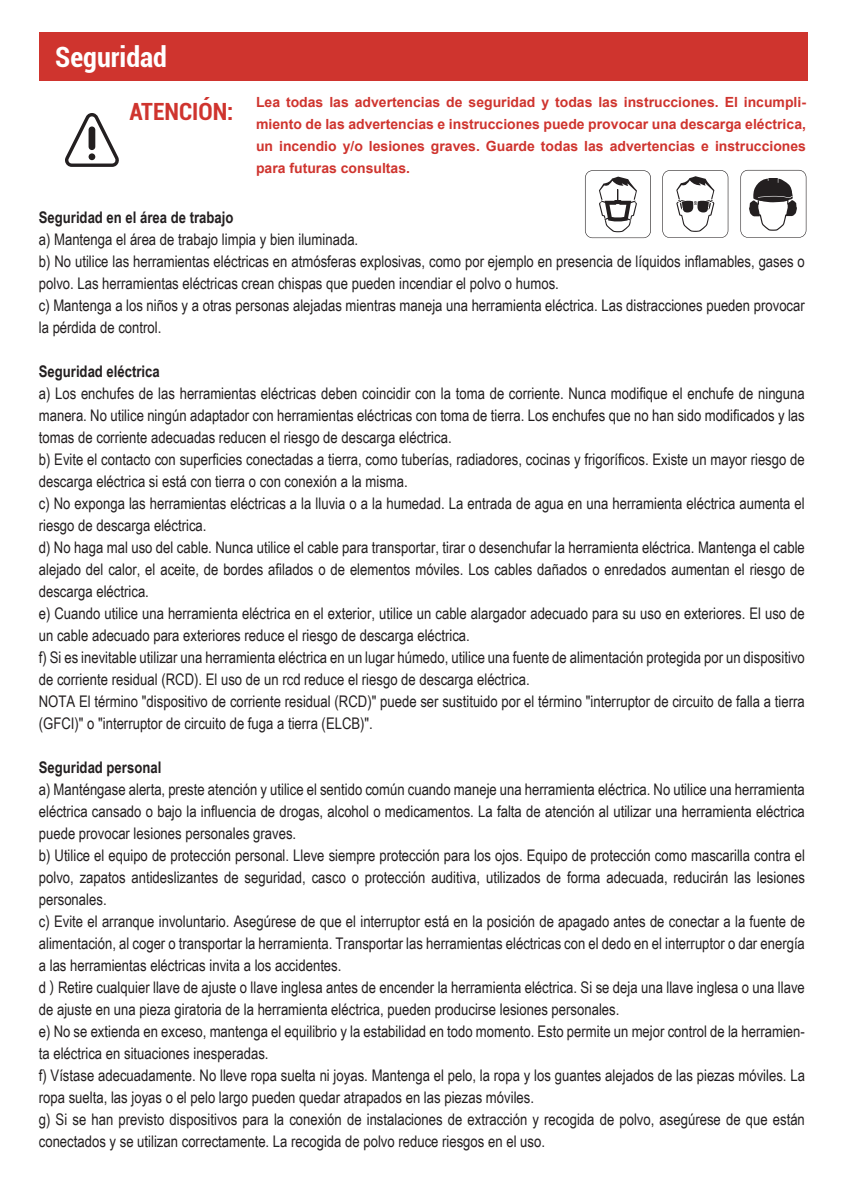
<style>
.page{position:relative;width:842px;height:1191px;background:#fff}
.page>*{position:absolute;margin:0;border:0;box-sizing:border-box;transform-origin:0 0}
.t1{font:700 condensed 28px "Roboto";color:#fff}
.t2{font:700 condensed 23.8px "Roboto";color:#cf342e}
.t3{font:16px/22px "Arial Narrow";color:#231f20}
.t4{font:700 16px "Arial Narrow";color:#231f20}
.t5{font:700 14px/22px "Arial";color:#cf342e;text-align:justify}
.s1{font-family:"Koz Go Pr 6 N"}
</style>
<div class="page">
<div style="left:39px;top:32px;width:768px;height:48px;background:#cf342e"></div>
<svg style="left:65px;top:113px;width:54px;height:54px"></svg>
<div style="left:89px;top:153px;width:6px;height:7px;background:#231f20;border-radius:50%"></div>
<svg style="left:585px;top:170px;width:66px;height:68px"></svg>
<svg style="left:662px;top:170px;width:66px;height:68px"></svg>
<svg style="left:740px;top:170px;width:66px;height:68px"></svg>
<h1 class="t1" style="left:55px;top:37px;width:113px">Seguridad</h1>
<h2 class="t2" style="left:130px;top:95px;width:106px">ATENCIÓN:</h2>
<p class="t5" style="left:256px;top:92px;width:551px">Lea todas las advertencias de seguridad y todas las instrucciones. El incumpli&shy;miento de las advertencias e instrucciones puede provocar una descarga eléctrica, un incendio y/o lesiones graves. Guarde todas las advertencias e instrucciones para futuras consultas.</p>
<p class="t4" style="left:39px;top:205px;width:196px">Seguridad en el área de trabajo</p>
<p class="t3" style="left:39px;top:227px;width:767px">a) Mantenga el área de trabajo limpia y bien iluminada.<br>b) No utilice las herramientas eléctricas en atmósferas explosivas, como por ejemplo en presencia de líquidos inflamables, gases o polvo. Las herramientas eléctricas crean chispas que pueden incendiar el polvo o humos.<br>c) Mantenga a los niños y a otras personas alejadas mientras maneja una herramienta eléctrica. Las distracciones pueden provocar la pérdida de control.</p>
<p class="t4" style="left:39px;top:359px;width:123px">Seguridad eléctrica</p>
<p class="t3" style="left:39px;top:381px;width:767px">a) Los enchufes de las herramientas eléctricas deben coincidir con la toma de corriente. Nunca modifique el enchufe de ninguna manera. No utilice ningún adaptador con herramientas eléctricas con toma de tierra. Los enchufes que no han sido modificados y las tomas de corriente adecuadas reducen el riesgo de descarga eléctrica.<br>b) Evite el contacto con superficies conectadas a tierra, como tuberías, radiadores, cocinas y frigoríficos. Existe un mayor riesgo de descarga eléctrica si está con tierra o con conexión a la misma.<br>c) No exponga las herramientas eléctricas a la lluvia o a la humedad. La entrada de agua en una herramienta eléctrica aumenta el riesgo de descarga eléctrica.<br>d) No haga mal uso del cable. Nunca utilice el cable para transportar, tirar o desenchufar la herramienta eléctrica. Mantenga el cable alejado del calor, el aceite, de bordes afilados o de elementos móviles. Los cables dañados o enredados aumentan el riesgo de descarga eléctrica.<br>e) Cuando utilice una herramienta eléctrica en el exterior, utilice un cable alargador adecuado para su uso en exteriores. El uso de un cable adecuado para exteriores reduce el riesgo de descarga eléctrica.<br>f) Si es inevitable utilizar una herramienta eléctrica en un lugar húmedo, utilice una fuente de alimentación protegida por un dispositivo de corriente residual (RCD). El uso de un rcd reduce el riesgo de descarga eléctrica.<br>NOTA El término "dispositivo de corriente residual (RCD)" puede ser sustituido por el término "interruptor de circuito de falla a tierra (GFCI)" o "interruptor de circuito de fuga a tierra (ELCB)".</p>
<p class="t4" style="left:39px;top:755px;width:124px">Seguridad personal</p>
<p class="t3" style="left:39px;top:777px;width:768px">a) Manténgase alerta, preste atención y utilice el sentido común cuando maneje una herramienta eléctrica. No utilice una herramienta eléctrica cansado o bajo la influencia de drogas, alcohol o medicamentos. La falta de atención al utilizar una herramienta eléctrica puede provocar lesiones personales graves.<br>b) Utilice el equipo de protección personal. Lleve siempre protección para los ojos. Equipo de protección como mascarilla contra el polvo, zapatos antideslizantes de seguridad, casco o protección auditiva, utilizados de forma adecuada, reducirán las lesiones personales.<br>c) Evite el arranque involuntario. Asegúrese de que el interruptor está en la posición de apagado antes de conectar a la fuente de alimentación, al coger o transportar la herramienta. Transportar las herramientas eléctricas con el dedo en el interruptor o dar energía a las herramientas eléctricas invita a los accidentes.<br>d <span class="s1">)</span> Retire cualquier llave de ajuste o llave inglesa antes de encender la herramienta eléctrica. Si se deja una llave inglesa o una llave de ajuste en una pieza giratoria de la herramienta eléctrica, pueden producirse lesiones personales.<br>e) No se extienda en exceso, mantenga el equilibrio y la estabilidad en todo momento. Esto permite un mejor control de la herramien&shy;ta eléctrica en situaciones inesperadas.<br>f) Vístase adecuadamente. No lleve ropa suelta ni joyas. Mantenga el pelo, la ropa y los guantes alejados de las piezas móviles. La ropa suelta, las joyas o el pelo largo pueden quedar atrapados en las piezas móviles.<br>g) Si se han previsto dispositivos para la conexión de instalaciones de extracción y recogida de polvo, asegúrese de que están conectados y se utilizan correctamente. La recogida de polvo reduce riesgos en el uso.</p>
</div>
